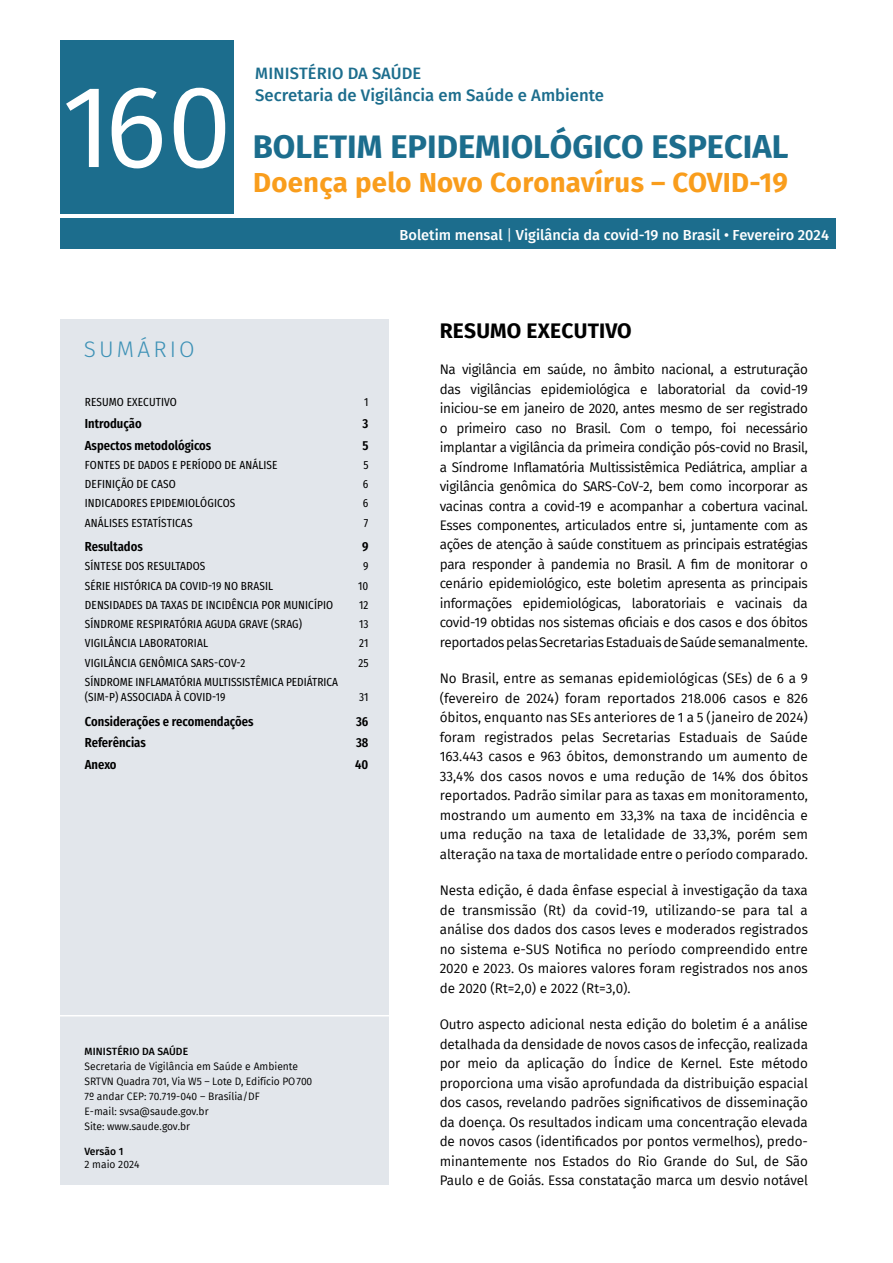
<style>
.page{position:relative;width:893px;height:1263px;background:#fff}
.page>*{position:absolute;margin:0;border:0;box-sizing:border-box;transform-origin:0 0}
.t1{font:117px "Fira Sans";color:#fff}
.t2{font:700 32.7px "Fira Sans";color:#1c6d8d}
.t3{font:700 27.6px "Fira Sans";letter-spacing:.01em;color:#f99d1c}
.t4{font:300 22.5px "Fira Sans";letter-spacing:.14em;color:#3d91b6}
.t5{font:700 21px "Fira Sans";letter-spacing:.01em;color:#000}
.t6{font:500 16.8px "Fira Sans";color:#1c6d8d}
.t7{font:500 16.5px "Fira Sans";letter-spacing:.01em;color:#1c6d8d}
.t8{font:500 14.55px "Fira Sans";color:#fff}
.t9{font:13.5px/19.5px "Fira Sans";letter-spacing:-.01em;color:#000;text-align:justify}
.t10{font:600 13.05px "Fira Sans Condensed";color:#000}
.t11{font:11.7px/15px "Fira Sans Condensed";letter-spacing:.01em;color:#000}
.t12{font:10.5px/15px "Fira Sans";color:#000}
.t13{font:500 10.5px "Fira Sans";letter-spacing:.01em;color:#000}
.s1{font-weight:400}
</style>
<div class="page">
<div style="left:60px;top:218px;width:776px;height:31px;background:#1c6d8d"></div>
<div style="left:61px;top:40px;width:173px;height:173px;background:#1c6d8d"></div>
<div style="left:60px;top:319px;width:328px;height:866px;background:#e2e6eb"></div>
<hr style="left:48px;top:1015px;width:347px;height:1px;background:#fff">
<h1 class="t1" style="left:62px;top:39px;width:172px">160</h1>
<p class="t7" style="left:255px;top:60px;width:168px">MINISTÉRIO DA SAÚDE</p>
<p class="t6" style="left:255px;top:81px;width:351px">Secretaria de Vigilância em Saúde e Ambiente</p>
<h2 class="t2" style="left:253px;top:120px;width:537px">BOLETIM EPIDEMIOLÓGICO ESPECIAL</h2>
<h3 class="t3" style="left:253px;top:159px;width:536px">Doença pelo Novo Coronavírus – COVID-19</h3>
<p class="t8" style="left:400px;top:224px;width:431px">Boletim mensal <span class="s1">|</span> Vigilância da covid-19 no Brasil • Fevereiro 2024</p>
<h3 class="t4" style="left:84px;top:333px;width:112px">SUMÁRIO</h3>
<p class="t11" style="left:85px;top:394px;width:94px">RESUMO EXECUTIVO</p>
<p class="t11" style="left:364px;top:394px;width:6px">1</p>
<p class="t10" style="left:85px;top:411px;width:58px">Introdução</p>
<p class="t10" style="left:363px;top:411px;width:7px">3</p>
<p class="t10" style="left:85px;top:433px;width:128px">Aspectos metodológicos</p>
<p class="t10" style="left:362px;top:433px;width:8px">5</p>
<p class="t11" style="left:85px;top:456px;width:194px">FONTES DE DADOS E PERÍODO DE ANÁLISE</p>
<p class="t11" style="left:363px;top:456px;width:7px">5</p>
<p class="t11" style="left:85px;top:475px;width:92px">DEFINIÇÃO DE CASO</p>
<p class="t11" style="left:363px;top:475px;width:7px">6</p>
<p class="t11" style="left:85px;top:494px;width:152px">INDICADORES EPIDEMIOLÓGICOS</p>
<p class="t11" style="left:363px;top:494px;width:7px">6</p>
<p class="t11" style="left:85px;top:514px;width:109px">ANÁLISES ESTATÍSTICAS</p>
<p class="t11" style="left:364px;top:514px;width:6px">7</p>
<p class="t10" style="left:85px;top:535px;width:59px">Resultados</p>
<p class="t10" style="left:362px;top:535px;width:8px">9</p>
<p class="t11" style="left:85px;top:558px;width:122px">SÍNTESE DOS RESULTADOS</p>
<p class="t11" style="left:363px;top:558px;width:7px">9</p>
<p class="t11" style="left:85px;top:577px;width:190px">SÉRIE HISTÓRICA DA COVID-19 NO BRASIL</p>
<p class="t11" style="left:358px;top:577px;width:12px">10</p>
<p class="t11" style="left:85px;top:596px;width:250px">DENSIDADES DA TAXAS DE INCIDÊNCIA POR MUNICÍPIO</p>
<p class="t11" style="left:359px;top:596px;width:11px">12</p>
<p class="t11" style="left:85px;top:615px;width:219px">SÍNDROME RESPIRATÓRIA AGUDA GRAVE (SRAG)</p>
<p class="t11" style="left:359px;top:615px;width:11px">13</p>
<p class="t11" style="left:85px;top:635px;width:125px">VIGILÂNCIA LABORATORIAL</p>
<p class="t11" style="left:359px;top:635px;width:11px">21</p>
<p class="t11" style="left:85px;top:654px;width:162px">VIGILÂNCIA GENÔMICA SARS-COV-2</p>
<p class="t11" style="left:358px;top:654px;width:12px">25</p>
<p class="t11" style="left:85px;top:673px;width:255px">SÍNDROME INFLAMATÓRIA MULTISSISTÊMICA PEDIÁTRICA (SIM-P) ASSOCIADA À COVID-19</p>
<p class="t11" style="left:359px;top:688px;width:11px">31</p>
<p class="t10" style="left:85px;top:709px;width:170px">Considerações e recomendações</p>
<p class="t10" style="left:356px;top:709px;width:14px">36</p>
<p class="t10" style="left:85px;top:730px;width:63px">Referências</p>
<p class="t10" style="left:356px;top:730px;width:14px">38</p>
<p class="t10" style="left:85px;top:752px;width:33px">Anexo</p>
<p class="t10" style="left:355px;top:752px;width:15px">40</p>
<p class="t13" style="left:85px;top:1042px;width:105px">MINISTÉRIO DA SAÚDE</p>
<p class="t12" style="left:85px;top:1058px;width:229px">Secretaria de Vigilância em Saúde e Ambiente SRTVN Quadra 701, Via W5 – Lote D, Edifício PO700<br>7º andar CEP: 70.719-040 – Brasília/DF<br>E-mail: svsa@saude.gov.br<br>Site: www.saude.gov.br</p>
<p class="t13" style="left:85px;top:1143px;width:40px">Versão 1</p>
<p class="t12" style="left:85px;top:1157px;width:57px">2 maio 2024</p>
<h3 class="t5" style="left:440px;top:312px;width:193px">RESUMO EXECUTIVO</h3>
<p class="t9" style="left:440px;top:359px;width:370px">Na vigilância em saúde, no âmbito nacional, a estruturação das vigilâncias epidemiológica e laboratorial da covid-19 iniciou-se em janeiro de 2020, antes mesmo de ser registrado o primeiro caso no Brasil. Com o tempo, foi necessário implantar a vigilância da primeira condição pós-covid no Brasil, a Síndrome Inflamatória Multissistêmica Pediátrica, ampliar a vigilância genômica do SARS-CoV-2, bem como incorporar as vacinas contra a covid-19 e acompanhar a cobertura vacinal.<br>Esses componentes, articulados entre si, juntamente com as ações de atenção à saúde constituem as principais estratégias para responder à pandemia no Brasil. A fim de monitorar o cenário epidemiológico, este boletim apresenta as principais informações epidemiológicas, laboratoriais e vacinais da covid-19 obtidas nos sistemas oficiais e dos casos e dos óbitos reportados pelas Secretarias Estaduais de Saúde semanalmente.</p>
<p class="t9" style="left:440px;top:669px;width:370px">No Brasil, entre as semanas epidemiológicas (SEs) de 6 a 9 (fevereiro de 2024) foram reportados 218.006 casos e 826 óbitos, enquanto nas SEs anteriores de 1 a 5 (janeiro de 2024) foram registrados pelas Secretarias Estaduais de Saúde 163.443 casos e 963 óbitos, demonstrando um aumento de 33,4% dos casos novos e uma redução de 14% dos óbitos reportados. Padrão similar para as taxas em monitoramento, mostrando um aumento em 33,3% na taxa de incidência e uma redução na taxa de letalidade de 33,3%, porém sem alteração na taxa de mortalidade entre o período comparado.</p>
<p class="t9" style="left:440px;top:881px;width:370px">Nesta edição, é dada ênfase especial à investigação da taxa de transmissão (Rt) da covid-19, utilizando-se para tal a análise dos dados dos casos leves e moderados registrados no sistema e-SUS Notifica no período compreendido entre 2020 e 2023. Os maiores valores foram registrados nos anos de 2020 (Rt=2,0) e 2022 (Rt=3,0).</p>
<p class="t9" style="left:440px;top:1015px;width:370px;text-align:left">Outro aspecto adicional nesta edição do boletim é a análise detalhada da densidade de novos casos de infecção, realizada por meio da aplicação do Índice de Kernel. Este método proporciona uma visão aprofundada da distribuição espacial dos casos, revelando padrões significativos de disseminação da doença. Os resultados indicam uma concentração elevada de novos casos (identificados por pontos vermelhos), predo&shy;minantemente nos Estados do Rio Grande do Sul, de São Paulo e de Goiás. Essa constatação marca um desvio notável</p>
</div>
